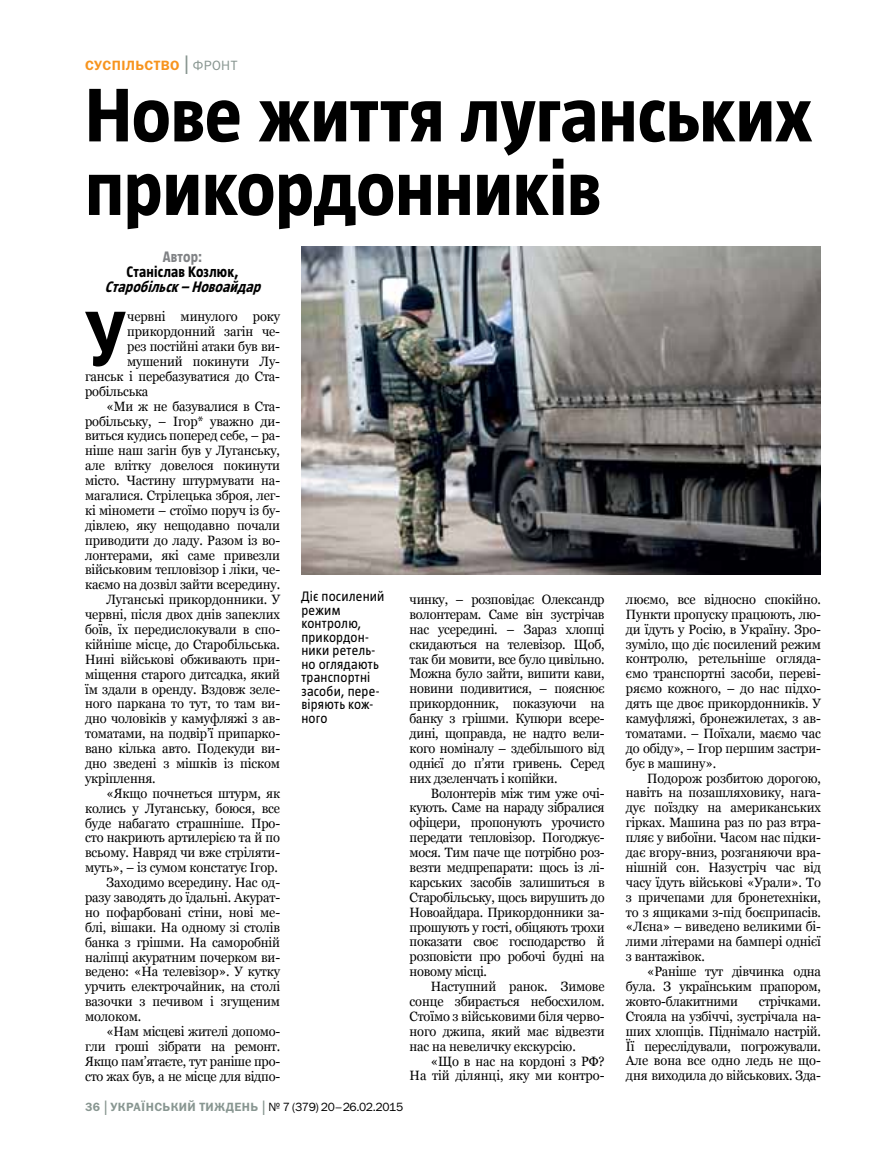
<style>
.page{position:relative;width:872px;height:1149px;background:#fff}
.page>*{position:absolute;margin:0;border:0;box-sizing:border-box;transform-origin:0 0}
.t1{font:700 77.25px "UT Magazine";color:#000;scale:.95 1}
.t2{font:700 75px/73.5px "UT Magazine";letter-spacing:-.005em;color:#000}
.t3{font:italic 700 15px "UT Magazine";color:#000;scale:.94 1}
.t4{font:700 15px "UT Magazine";letter-spacing:.01em;color:#000;scale:.94 1}
.t5{font:700 15px "UT Magazine";color:#808285;scale:.94 1}
.t6{font:13.5px/14.9px "Georgia";letter-spacing:-.01em;color:#000;text-align:justify;scale:.95 1}
.t7{font:13.5px/13.5px "UT Magazine";letter-spacing:.015em;color:#000}
.t8{font:13.5px "Franklin Gothic Demi C";color:#f7941e}
.t9{font:13.5px "Franklin Gothic Book C";letter-spacing:.03em;color:#889691}
.t10{font:12px "Franklin Gothic Demi C";letter-spacing:.03em;color:#889691}
.s1{font-family:"Franklin Gothic Demi C";color:#f7941e}
.s2{font-size:27px}
.s3{font-family:"Franklin Gothic Book C";font-size:21px}
.s4{font-family:"Franklin Gothic Book C";color:#000}
</style>
<div class="page">
<img style="left:301px;top:247px;width:520px;height:327px">
<p class="t8" style="left:85px;top:57px;width:10px">сус</p>
<p class="t8" style="left:112px;top:57px;width:33px">пільст</p>
<p class="t9" style="left:161px;top:58px;width:78px"><span class="s1">во</span><span class="s2">|</span>фронт</p>
<h2 class="t2" style="left:85px;top:79px;width:728px">Нове життя луганських прикордонників</h2>
<p class="t5" style="left:163px;top:248px;width:44px">Автор:</p>
<p class="t4" style="left:127px;top:263px;width:121px">Станіслав Козлюк,</p>
<p class="t3" style="left:105px;top:278px;width:171px">Старобільск–Новоайдар</p>
<h1 class="t1" style="left:85px;top:297px;width:44px">У</h1>
<p class="t6" style="left:127px;top:309px;width:162px">червні минулого року</p>
<p class="t6" style="left:127px;top:324px;width:162px">прикордонний загін че-</p>
<p class="t6" style="left:127px;top:339px;width:162px">рез постійні атаки був ви-</p>
<p class="t6" style="left:127px;top:354px;width:162px">мушений покинути Лу-</p>
<p class="t6" style="left:85px;top:369px;width:207px">ганськ і перебазуватися до Ста-</p>
<p class="t6" style="left:85px;top:384px;width:68px">робільська</p>
<p class="t6" style="left:106px;top:398px;width:184px">«Ми ж не базувалися в Ста-</p>
<p class="t6" style="left:85px;top:413px;width:207px">робільську, – Ігор* уважно ди-</p>
<p class="t6" style="left:85px;top:428px;width:207px">виться кудись поперед себе, – ра-</p>
<p class="t6" style="left:85px;top:443px;width:207px">ніше наш загін був у Луганську,</p>
<p class="t6" style="left:85px;top:458px;width:207px">але влітку довелося покинути</p>
<p class="t6" style="left:85px;top:473px;width:207px">місто. Частину штурмувати на-</p>
<p class="t6" style="left:85px;top:488px;width:206px">магалися. Стрілецька зброя, лег-</p>
<p class="t6" style="left:85px;top:503px;width:207px">кі міномети – стоїмо поруч із бу-</p>
<p class="t6" style="left:85px;top:518px;width:207px">дівлею, яку нещодавно почали</p>
<p class="t6" style="left:85px;top:532px;width:207px">приводити до ладу. Разом із во-</p>
<p class="t6" style="left:85px;top:547px;width:207px">лонтерами, які саме привезли</p>
<p class="t6" style="left:85px;top:562px;width:207px">військовим тепловізор і ліки, че-</p>
<p class="t6" style="left:85px;top:577px;width:207px">каємо на дозвіл зайти всередину.</p>
<p class="t6" style="left:106px;top:592px;width:184px">Луганські прикордонники. У</p>
<p class="t6" style="left:85px;top:607px;width:207px">червні, після двох днів запеклих</p>
<p class="t6" style="left:85px;top:622px;width:207px">боїв, їх передислокували в спо-</p>
<p class="t6" style="left:85px;top:637px;width:207px">кійніше місце, до Старобільська.</p>
<p class="t6" style="left:85px;top:651px;width:207px">Нині військові обживають при-</p>
<p class="t6" style="left:85px;top:666px;width:207px">міщення старого дитсадка, який</p>
<p class="t6" style="left:85px;top:681px;width:207px">їм здали в оренду. Вздовж зеле-</p>
<p class="t6" style="left:85px;top:696px;width:207px">ного паркана то тут, то там ви-</p>
<p class="t6" style="left:85px;top:711px;width:207px">дно чоловіків у камуфляжі з ав-</p>
<p class="t6" style="left:85px;top:726px;width:207px">томатами, на подвір’ї припарко-</p>
<p class="t6" style="left:85px;top:741px;width:207px">вано кілька авто. Подекуди ви-</p>
<p class="t6" style="left:85px;top:756px;width:207px">дно зведені з мішків із піском</p>
<p class="t6" style="left:85px;top:770px;width:76px">укріплення.</p>
<p class="t6" style="left:106px;top:785px;width:184px">«Якщо почнеться штурм, як</p>
<p class="t6" style="left:85px;top:800px;width:207px">колись у Луганську, боюся, все</p>
<p class="t6" style="left:85px;top:815px;width:207px">буде набагато страшніше. Про-</p>
<p class="t6" style="left:85px;top:830px;width:207px">сто накриють артилерією та й по</p>
<p class="t6" style="left:85px;top:845px;width:207px">всьому. Навряд чи вже стріляти-</p>
<p class="t6" style="left:85px;top:860px;width:204px">муть», – із сумом констатує Ігор.</p>
<p class="t6" style="left:106px;top:875px;width:184px">Заходимо всередину. Нас од-</p>
<p class="t6" style="left:85px;top:889px;width:206px">разу заводять до їдальні. Акурат-</p>
<p class="t6" style="left:85px;top:904px;width:207px">но пофарбовані стіни, нові ме-</p>
<p class="t6" style="left:85px;top:919px;width:207px">блі, вішаки. На одному зі столів</p>
<p class="t6" style="left:85px;top:934px;width:207px">банка з грішми. На саморобній</p>
<p class="t6" style="left:85px;top:949px;width:207px">наліпці акуратним почерком ви-</p>
<p class="t6" style="left:85px;top:964px;width:207px">ведено: «На телевізор». У кутку</p>
<p class="t6" style="left:85px;top:979px;width:207px">урчить електрочайник, на столі</p>
<p class="t6" style="left:85px;top:994px;width:207px">вазочки з печивом і згущеним</p>
<p class="t6" style="left:85px;top:1008px;width:61px">молоком.</p>
<p class="t6" style="left:106px;top:1023px;width:184px">«Нам місцеві жителі допомо-</p>
<p class="t6" style="left:85px;top:1038px;width:207px">гли гроші зібрати на ремонт.</p>
<p class="t6" style="left:85px;top:1053px;width:207px">Якщо пам’ятаєте, тут раніше про-</p>
<p class="t6" style="left:85px;top:1068px;width:207px">сто жах був, а не місце для відпо-</p>
<p class="t7" style="left:301px;top:589px;width:85px">Діє посилений режим контролю, прикордон&shy;ники ретель&shy;но оглядають транспортні засоби, пере&shy;віряють кож&shy;ного</p>
<p class="t6" style="left:409px;top:592px;width:207px">чинку, – розповідає Олександр волонтерам. Саме він зустрічав нас усередині. – Зараз хлопці скидаються на телевізор. Щоб, так би мовити, все було цивільно.<br>Можна було зайти, випити кави, новини подивитися, – пояснює прикордонник, показуючи на банку з грішми. Купюри всере&shy;дині, щоправда, не надто вели&shy;кого номіналу – здебільшого від однієї до п’яти гривень. Серед них дзеленчать і копійки.</p>
<p class="t6" style="left:409px;top:785px;width:207px;text-indent:21px">Волонтерів між тим уже очі&shy;кують. Саме на нараду зібралися офіцери, пропонують урочисто передати тепловізор. Погоджує&shy;мося. Тим паче ще потрібно роз&shy;везти медпрепарати: щось із лі&shy;карських засобів залишиться в Старобільську, щось вирушить до Новоайдара. Прикордонники за&shy;прошують у гості, обіцяють трохи показати своє господарство й розповісти про робочі будні на новому місці.</p>
<p class="t6" style="left:409px;top:979px;width:207px;text-indent:21px">Наступний ранок. Зимове сонце збирається небосхилом.<br>Стоїмо з військовими біля черво&shy;ного джипа, який має відвезти нас на невеличку екскурсію.</p>
<p class="t6" style="left:409px;top:1053px;width:207px;text-align:right">«Що в нас на кордоні з РФ?<br>На тій ділянці, яку ми контро-</p>
<p class="t10" style="left:85px;top:1099px;width:320px">36<span class="s3">|</span>УКРАЇНСЬКИЙ ТИЖДЕНЬ<span class="s3">|</span><span class="s4">№ 7 (379) 20–26.02.2015</span></p>
<p class="t6" style="left:626px;top:592px;width:207px">люємо, все відносно спокійно.<br>Пункти пропуску працюють, лю&shy;ди їдуть у Росію, в Україну. Зро&shy;зуміло, що діє посилений режим контролю, ретельніше огляда&shy;ємо транспортні засоби, переві&shy;ряємо кожного, – до нас підхо&shy;дять ще двоє прикордонників. У камуфляжі, бронежилетах, з ав&shy;томатами. – Поїхали, маємо час до обіду», – Ігор першим застри&shy;бує в машину».</p>
<p class="t6" style="left:626px;top:770px;width:207px;text-indent:21px">Подорож розбитою дорогою, навіть на позашляховику, нага&shy;дує поїздку на американських гірках. Машина раз по раз втра&shy;пляє у вибоїни. Часом нас підки&shy;дає вгору-вниз, розганяючи вра&shy;нішній сон. Назустріч час від часу їдуть військові «Урали». То з причепами для бронетехніки, то з ящиками з-під боєприпасів. «Лєна» – виведено великими бі&shy;лими літерами на бампері однієї з вантажівок.</p>
<p class="t6" style="left:626px;top:963px;width:207px;text-indent:21px">«Раніше тут дівчинка одна була. З українським прапором, жовто-блакитними</p>
<p class="t6" style="left:626px;top:993px;width:207px;text-indent:133px">стрічками.<br>Стояла на узбіччі, зустрічала на&shy;ших хлопців. Піднімало настрій.<br>Її переслідували, погрожували.<br>Але вона все одно ледь не що&shy;дня виходила до військових. Зда-</p>
</div>
